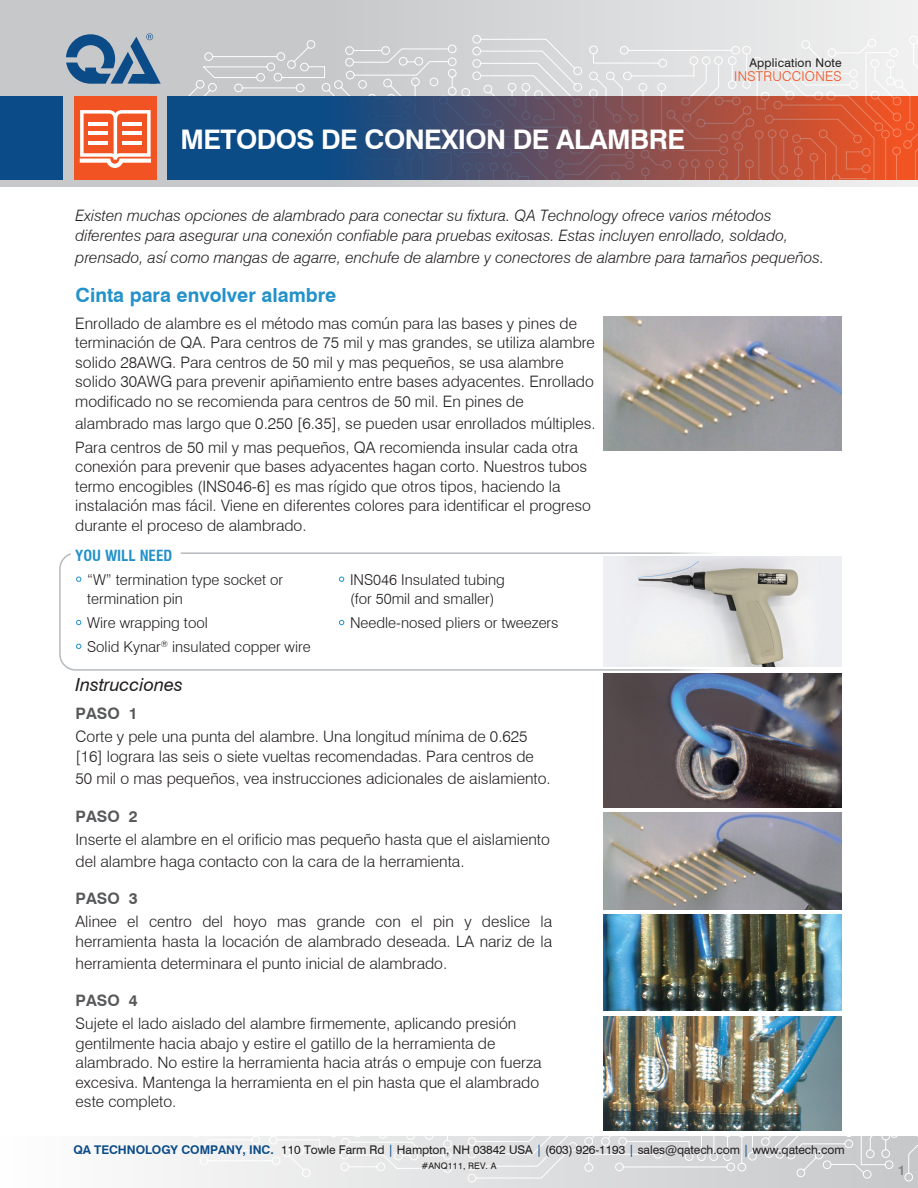
<style>
.page{position:relative;width:918px;height:1188px;background:#fff}
.page>*{position:absolute;margin:0;border:0;box-sizing:border-box;transform-origin:0 0}
.t1{font:700 27px "Swiss 721 BT";letter-spacing:-.02em;color:#fff}
.t2{font:700 19.5px "Swiss 721 BT";color:#2391ca}
.t3{font:italic 18px "Swiss 721 BT";color:#231f20}
.t4{font:300 15.75px/19.5px "Swiss 721 BT";color:#231f20}
.t5{font:italic 300 15.75px/19.5px "Swiss 721 BT";color:#231f20}
.t6{font:700 15.75px "Swiss 721 BT";color:#57585a}
.t7{font:300 15px/19.5px "Swiss 721 BT";color:#231f20}
.t8{font:700 condensed 15px "Swiss 721 BT";color:#2391ca}
.t9{font:300 13.5px "Swiss 721 BT";letter-spacing:.02em;color:#f15322}
.t10{font:700 13.5px "Swiss 721 BT";color:#848689}
.t11{font:12px "Swiss 721 BT";letter-spacing:-.005em;color:#231f20}
.t12{font:12px "Swiss 721 BT";letter-spacing:.02em;color:#231f20}
.t13{font:9px "Swiss 721 BT";letter-spacing:.01em;color:#231f20}
.s1{color:#2391ca}
.s2{font-weight:700;color:#0b4b87}
.s3{color:#0b4b87}
</style>
<div class="page">
<div style="left:0;top:0;width:918px;height:187px;background:linear-gradient(to right,#babcbf,#eceded)"></div>
<svg style="left:180px;top:35px;width:738px;height:152px;background:#d9dadb"></svg>
<div style="left:0;top:1136px;width:918px;height:52px;background:linear-gradient(to right,#fefefe,#c7c8ca)"></div>
<svg style="left:175px;top:1136px;width:743px;height:46px"></svg>
<svg style="left:184px;top:96px;width:734px;height:84px;background:#665061"></svg>
<svg style="left:863px;top:139px;width:55px;height:41px;background:#ed5729"></svg>
<div style="left:0;top:96px;width:63px;height:84px;background:#0b4b87"></div>
<div style="left:74px;top:96px;width:82px;height:84px;background:#f15322"></div>
<svg style="left:80px;top:110px;width:71px;height:58px"></svg>
<svg style="left:66px;top:33px;width:95px;height:51px;background:#708eab"></svg>
<div style="left:59px;top:552px;width:749px;height:119px;border:2px solid #b6b9bc;border-radius:16px"></div>
<div style="left:72px;top:548px;width:108px;height:19px;background:#fff"></div>
<img style="left:604px;top:556px;width:238px;height:111px">
<img style="left:604px;top:316px;width:237px;height:135px">
<img style="left:604px;top:813px;width:237px;height:96px">
<img style="left:604px;top:915px;width:237px;height:96px">
<img style="left:604px;top:1016px;width:237px;height:114px">
<img style="left:604px;top:674px;width:237px;height:134px">
<h1 class="t1" style="left:180px;top:123px;width:506px">METODOS DE CONEXION DE ALAMBRE</h1>
<p class="t12" style="left:749px;top:55px;width:94px">Application Note</p>
<p class="t9" style="left:734px;top:68px;width:109px">INSTRUCCIONES</p>
<p class="t5" style="left:76px;top:206px;width:714px">Existen muchas opciones de alambrado para conectar su fixtura. QA Technology ofrece varios métodos diferentes para asegurar una conexión confiable para pruebas exitosas. Estas incluyen enrollado, soldado,</p>
<p class="t5" style="left:76px;top:247px;width:750px">prensado, así como mangas de agarre, enchufe de alambre y conectores de alambre para tamaños pequeños.</p>
<p class="t2" style="left:76px;top:283px;width:262px">Cinta para envolver alambre</p>
<p class="t4" style="left:75px;top:313px;width:521px">Enrollado de alambre es el método mas común para las bases y pines de terminación de QA. Para centros de 75 mil y mas grandes, se utiliza alambre solido 28AWG. Para centros de 50 mil y mas pequeños, se usa alambre solido 30AWG para prevenir apiñamiento entre bases adyacentes. Enrollado modificado no se recomienda para centros de 50 mil. En pines de</p>
<p class="t4" style="left:75px;top:411px;width:522px;line-height:23.7px">alambrado mas largo que 0.250 [6.35], se pueden usar enrollados múltiples.<br>Para centros de 50 mil y mas pequeños, QA recomienda insular cada otra</p>
<p class="t4" style="left:75px;top:457px;width:517px">conexión para prevenir que bases adyacentes hagan corto. Nuestros tubos termo encogibles (INS046-6] es mas rígido que otros tipos, haciendo la instalación mas fácil. Viene en diferentes colores para identificar el progreso durante el proceso de alambrado.</p>
<p class="t8" style="left:75px;top:546px;width:99px">YOU WILL NEED</p>
<p class="t7" style="left:87px;top:570px;width:198px;text-indent:-13px"><span class="s1">•</span> “W” termination type socket or termination pin</p>
<p class="t7" style="left:74px;top:613px;width:135px"><span class="s1">•</span> Wire wrapping tool</p>
<p class="t7" style="left:74px;top:637px;width:238px"><span class="s1">•</span> Solid Kynar<sup>®</sup> insulated copper wire</p>
<p class="t7" style="left:337px;top:570px;width:169px;text-align:center"><span class="s1">•</span> INS046 Insulated tubing (for 50mil and smaller)</p>
<p class="t7" style="left:337px;top:613px;width:223px"><span class="s1">•</span> Needle-nosed pliers or tweezers</p>
<p class="t3" style="left:76px;top:674px;width:109px">Instrucciones</p>
<p class="t6" style="left:76px;top:704px;width:64px">PASO 1</p>
<p class="t4" style="left:76px;top:727px;width:460px">Corte y pele una punta del alambre. Una longitud mínima de 0.625 [16] lograra las seis o siete vueltas recomendadas. Para centros de</p>
<p class="t4" style="left:76px;top:769px;width:477px">50 mil o mas pequeños, vea instrucciones adicionales de aislamiento.</p>
<p class="t6" style="left:76px;top:806px;width:64px">PASO 2</p>
<p class="t4" style="left:76px;top:828px;width:476px;line-height:22px">Inserte el alambre en el orificio mas pequeño hasta que el aislamiento del alambre haga contacto con la cara de la herramienta.</p>
<p class="t6" style="left:76px;top:889px;width:64px">PASO 3</p>
<p class="t4" style="left:76px;top:912px;width:478px">Alinee el centro del hoyo mas grande con el pin y deslice la herramienta hasta la locación de alambrado deseada. LA nariz de la</p>
<p class="t4" style="left:76px;top:953px;width:373px">herramienta determinara el punto inicial de alambrado.</p>
<p class="t6" style="left:76px;top:991px;width:64px">PASO 4</p>
<p class="t4" style="left:76px;top:1014px;width:468px">Sujete el lado aislado del alambre firmemente, aplicando presión gentilmente hacia abajo y estire el gatillo de la herramienta de alambrado. No estire la herramienta hacia atrás o empuje con fuerza excesiva. Mantenga la herramienta en el pin hasta que el alambrado este completo.</p>
<p class="t11" style="left:73px;top:1143px;width:773px"><span class="s2">QA TECHNOLOGY COMPANY, INC.</span> 110 Towle Farm Rd <span class="s3">|</span> Hampton, NH 03842 USA <span class="s3">|</span> (603) 926-1193 <span class="s3">|</span> sales@qatech.com <span class="s3">|</span> www.qatech.com</p>
<p class="t13" style="left:421px;top:1161px;width:77px">#ANQ111, REV. A</p>
<p class="t10" style="left:898px;top:1162px;width:9px">1</p>
</div>
